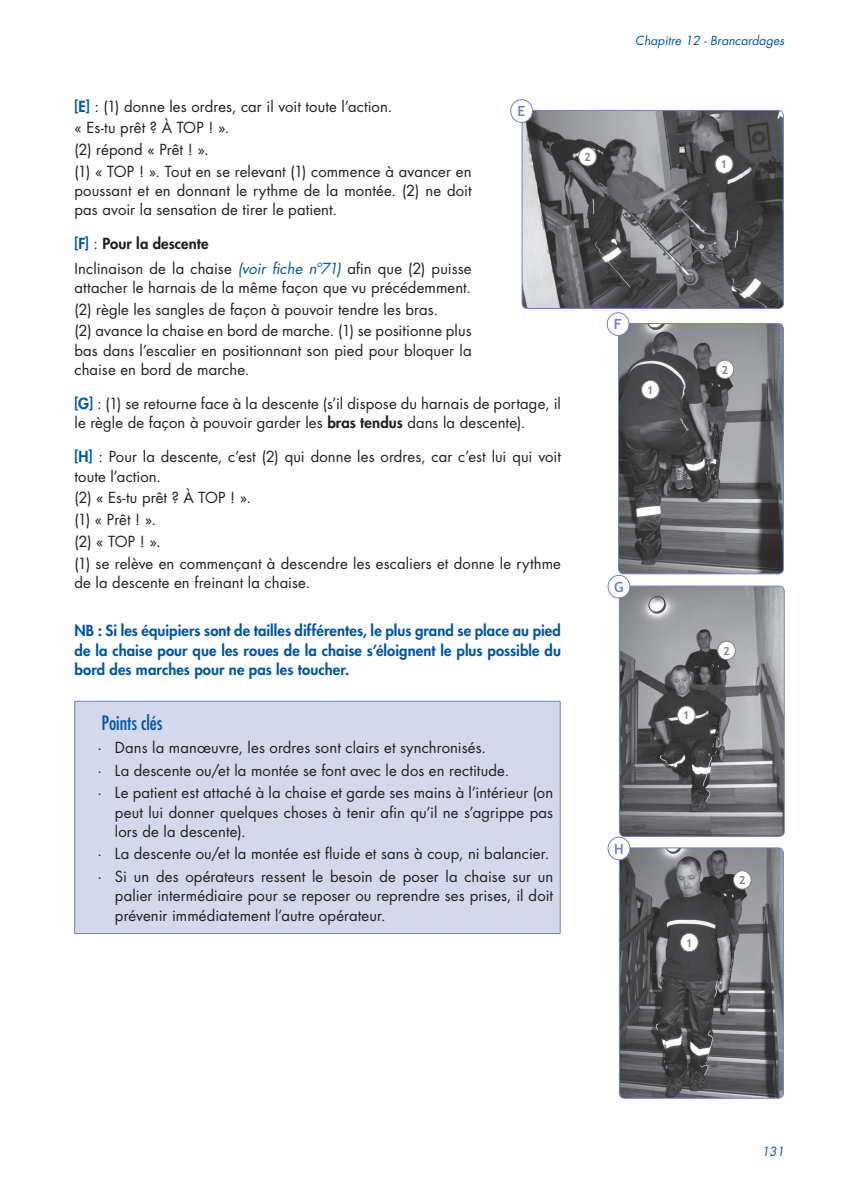
<style>
.page{position:relative;width:844px;height:1191px;background:#fff}
.page>*{position:absolute;margin:0;border:0;box-sizing:border-box;transform-origin:0 0}
.t1{font:condensed 19.25px "Futura Std";color:#0155a5}
.t2{font:14.88px/21.7px "Futura Std";letter-spacing:.01em;color:#231f20}
.t3{font:800 14.88px/19.2px "Futura Std";letter-spacing:.005em;color:#0155a5;text-align:justify}
.t4{font:700 14px "Trebuchet MS";color:#6c84c1}
.t5{font:italic 12.25px "Futura Std";color:#0155a5}
.t6{font:700 11.38px "Trebuchet MS";color:#808285}
.s1{font-weight:800;color:#0155a5}
.s2{font-weight:800}
.s3{font-style:italic;color:#0155a5}
</style>
<div class="page">
<div style="left:75px;top:701px;width:485px;height:232px;background:#d3d8ec"></div>
<hr style="left:74px;top:701px;width:486px;height:1px;background:#6c84c1">
<hr style="left:74px;top:701px;width:1px;height:232px;background:#6c84c1">
<hr style="left:559px;top:701px;width:1px;height:232px;background:#6c84c1">
<hr style="left:74px;top:933px;width:486px;height:1px;background:#6c84c1">
<img style="left:618px;top:323px;width:165px;height:251px">
<div style="left:618px;top:323px;width:165px;height:251px;border:1px solid #6c84c1;border-radius:5px"></div>
<div style="left:607px;top:313px;width:21px;height:22px;background:#fff;border-radius:50%"></div>
<div style="left:606px;top:312px;width:23px;height:24px;border:1px solid #6c84c1;border-radius:50%"></div>
<img style="left:523px;top:110px;width:260px;height:198px">
<div style="left:521px;top:110px;width:262px;height:199px;border:1px solid #6c84c1;border-radius:5px"></div>
<div style="left:510px;top:100px;width:22px;height:22px;background:#fff;border-radius:50%"></div>
<div style="left:510px;top:99px;width:23px;height:24px;border:1px solid #6c84c1;border-radius:50%"></div>
<img style="left:620px;top:587px;width:164px;height:249px">
<div style="left:618px;top:585px;width:166px;height:252px;border:1px solid #6c84c1;border-radius:5px"></div>
<div style="left:608px;top:575px;width:21px;height:23px;background:#fff;border-radius:50%"></div>
<div style="left:607px;top:575px;width:23px;height:23px;border:1px solid #6c84c1;border-radius:50%"></div>
<img style="left:620px;top:849px;width:163px;height:249px">
<div style="left:618px;top:847px;width:165px;height:251px;border:1px solid #6c84c1;border-radius:5px"></div>
<div style="left:608px;top:837px;width:21px;height:23px;background:#fff;border-radius:50%"></div>
<div style="left:607px;top:836px;width:23px;height:24px;border:1px solid #6c84c1;border-radius:50%"></div>
<div style="left:715px;top:155px;width:17px;height:18px;background:#fff;border-radius:50%"></div>
<div style="left:714px;top:155px;width:19px;height:19px;border:1px solid #808285;border-radius:50%"></div>
<div style="left:578px;top:148px;width:18px;height:18px;background:#fff;border-radius:50%"></div>
<div style="left:578px;top:147px;width:18px;height:19px;border:1px solid #808285;border-radius:50%"></div>
<div style="left:641px;top:380px;width:18px;height:19px;background:#fff;border-radius:50%"></div>
<div style="left:641px;top:380px;width:18px;height:19px;border:1px solid #808285;border-radius:50%"></div>
<div style="left:716px;top:360px;width:17px;height:18px;background:#fff;border-radius:50%"></div>
<div style="left:715px;top:360px;width:19px;height:19px;border:1px solid #808285;border-radius:50%"></div>
<div style="left:717px;top:641px;width:18px;height:18px;background:#fff;border-radius:50%"></div>
<div style="left:717px;top:641px;width:18px;height:19px;border:1px solid #808285;border-radius:50%"></div>
<div style="left:733px;top:870px;width:18px;height:19px;background:#fff;border-radius:50%"></div>
<div style="left:733px;top:870px;width:18px;height:19px;border:1px solid #808285;border-radius:50%"></div>
<div style="left:677px;top:706px;width:18px;height:18px;background:#fff;border-radius:50%"></div>
<div style="left:677px;top:705px;width:18px;height:19px;border:1px solid #808285;border-radius:50%"></div>
<div style="left:680px;top:933px;width:18px;height:18px;background:#fff;border-radius:50%"></div>
<div style="left:680px;top:933px;width:18px;height:19px;border:1px solid #808285;border-radius:50%"></div>
<p class="t2" style="left:74px;top:95px;width:398px"><span class="s1">[E]</span> : (1) donne les ordres, car il voit toute l’action.<br>« Es-tu prêt ? À TOP ! ».<br>(2) répond « Prêt ! ».<br>(1) « TOP ! ». Tout en se relevant (1) commence à avancer en</p>
<p class="t2" style="left:74px;top:181px;width:398px;line-height:19.2px">poussant et en donnant le rythme de la montée. (2) ne doit pas avoir la sensation de tirer le patient.</p>
<p class="t2" style="left:74px;top:232px;width:398px;line-height:24.2px"><span class="s1">[F]</span> : <span class="s2">Pour la descente<br></span>Inclinaison de la chaise <span class="s3">(voir fiche n°71)</span> afin que (2) puisse</p>
<p class="t2" style="left:74px;top:277px;width:398px">attacher le harnais de la même façon que vu précédemment. (2) règle les sangles de façon à pouvoir tendre les bras.<br>(2) avance la chaise en bord de marche. (1) se positionne plus</p>
<p class="t2" style="left:74px;top:341px;width:398px;line-height:19.2px">bas dans l’escalier en positionnant son pied pour bloquer la chaise en bord de marche.</p>
<p class="t2" style="left:74px;top:394px;width:488px;line-height:19.2px"><span class="s1">[G]</span> : (1) se retourne face à la descente (s’il dispose du harnais de portage, il le règle de façon à pouvoir garder les <span class="s2">bras tendus</span> dans la descente).</p>
<p class="t2" style="left:74px;top:447px;width:488px;line-height:19.2px"><span class="s1">[H]</span> : Pour la descente, c’est (2) qui donne les ordres, car c’est lui qui voit toute l’action.</p>
<p class="t2" style="left:74px;top:487px;width:488px">(2) « Es-tu prêt ? À TOP ! ».<br>(1) « Prêt ! ».<br>(2) « TOP ! ».<br>(1) se relève en commençant à descendre les escaliers et donne le rythme</p>
<p class="t2" style="left:74px;top:572px;width:237px">de la descente en freinant la chaise.</p>
<p class="t3" style="left:74px;top:621px;width:488px">NB : Si les équipiers sont de tailles différentes, le plus grand se place au pied de la chaise pour que les roues de la chaise s’éloignent le plus possible du bord des marches pour ne pas les toucher.</p>
<p class="t1" style="left:101px;top:711px;width:62px">Points clés</p>
<p class="t2" style="left:97px;top:736px;width:457px;line-height:22.8px">· Dans la manœuvre, les ordres sont clairs et synchronisés.<br>· La descente ou/et la montée se font avec le dos en rectitude.<br>· Le patient est attaché à la chaise et garde ses mains à l’intérieur (on</p>
<p class="t2" style="left:115px;top:802px;width:439px;line-height:19.2px">peut lui donner quelques choses à tenir afin qu’il ne s’agrippe pas lors de la descente).</p>
<p class="t2" style="left:97px;top:842px;width:457px;line-height:22.8px">· La descente ou/et la montée est fluide et sans à coup, ni balancier. · Si un des opérateurs ressent le besoin de poser la chaise sur un</p>
<p class="t2" style="left:115px;top:886px;width:439px;line-height:19.2px">palier intermédiaire pour se reposer ou reprendre ses prises, il doit prévenir immédiatement l’autre opérateur.</p>
<p class="t4" style="left:517px;top:102px;width:9px">E</p>
<p class="t6" style="left:584px;top:150px;width:8px">2</p>
<p class="t5" style="left:635px;top:32px;width:151px">Chapitre 12 - Brancardages</p>
<p class="t6" style="left:720px;top:157px;width:8px">1</p>
<p class="t4" style="left:613px;top:315px;width:10px">F</p>
<p class="t6" style="left:646px;top:383px;width:8px">1</p>
<p class="t6" style="left:721px;top:362px;width:8px">2</p>
<p class="t4" style="left:614px;top:578px;width:11px">G</p>
<p class="t4" style="left:614px;top:840px;width:11px">H</p>
<p class="t6" style="left:682px;top:708px;width:8px">1</p>
<p class="t6" style="left:723px;top:643px;width:8px">2</p>
<p class="t6" style="left:685px;top:935px;width:8px">1</p>
<p class="t6" style="left:738px;top:873px;width:8px">2</p>
<p class="t5" style="left:761px;top:1144px;width:24px">131</p>
</div>
